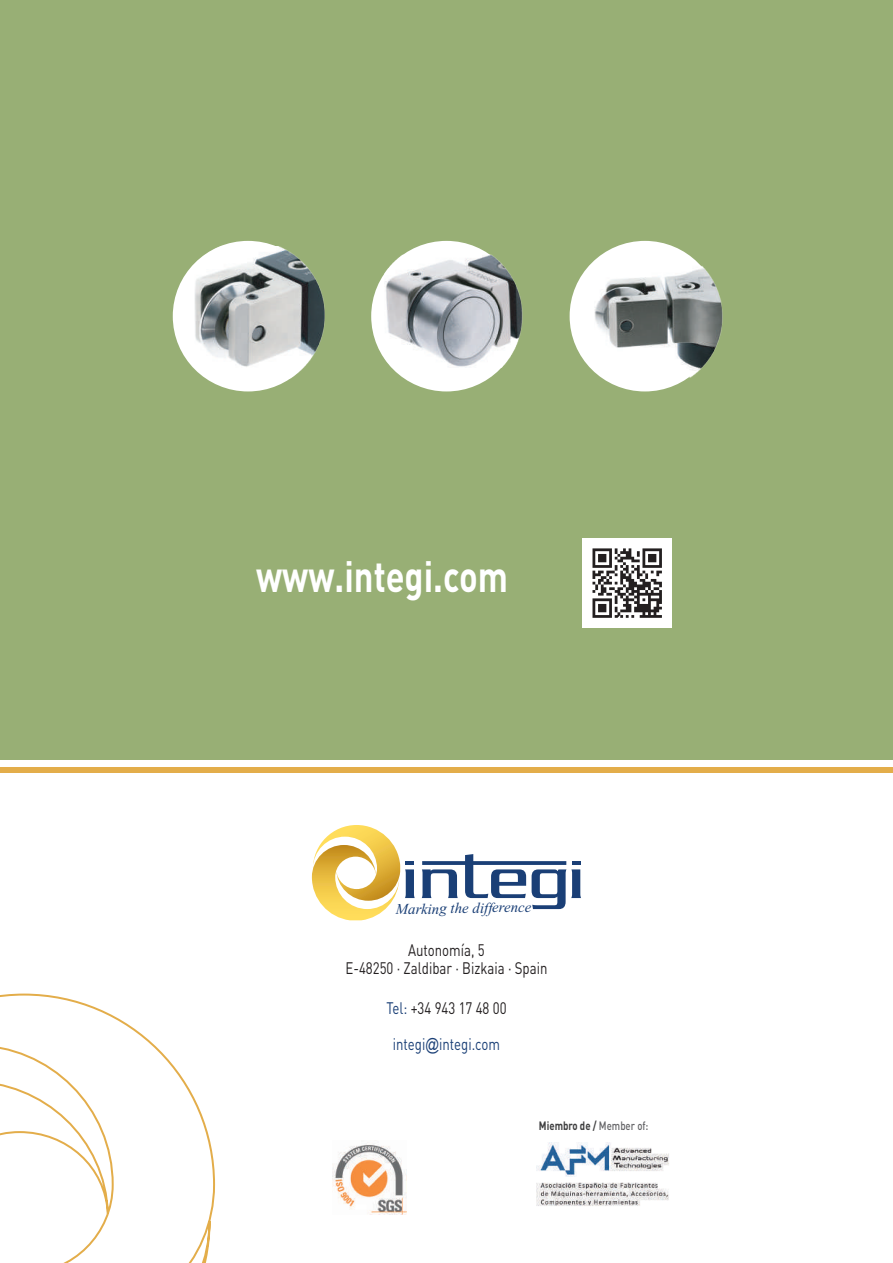
<style>
.page{position:relative;width:893px;height:1263px;background:#fff}
.page>*{position:absolute;margin:0;border:0;box-sizing:border-box;transform-origin:0 0}
.t1{font:700 43.2px "DIN Pro";color:#fff;scale:.8 1}
.t2{font:16.5px/18px "DIN Pro";color:#231f20;text-align:center;scale:.8 1}
.t3{font:16.5px/36px "DIN Pro";color:#1a3f76;text-align:center;scale:.8 1}
.t4{font:italic 15px "Times New Roman";color:#1a3f76}
.t5{font:700 12px "DIN Pro";color:#3e3e3f;scale:.8 1}
.s1{color:#231f20}
.s2{font-family:"Arial Narrow"}
.s3{font-weight:500;color:#636366}
</style>
<div class="page">
<div style="left:0;top:0;width:893px;height:759px;background:#98af75"></div>
<svg style="left:0;top:993px;width:216px;height:270px"></svg>
<div style="left:0;top:767px;width:893px;height:6px;background:#e3ad4a"></div>
<div style="left:583px;top:538px;width:89px;height:90px;background:#fff"></div>
<svg style="left:592px;top:548px;width:70px;height:70px"></svg>
<div style="left:173px;top:241px;width:150px;height:150px;background:#fff;border-radius:50%"></div>
<div style="left:371px;top:241px;width:151px;height:150px;background:#fff;border-radius:50%"></div>
<div style="left:570px;top:241px;width:150px;height:150px;background:#fff;border-radius:50%"></div>
<img style="left:537px;top:1142px;width:132px;height:64px">
<img style="left:332px;top:1142px;width:74px;height:73px">
<svg style="left:312px;top:825px;width:103px;height:95px"></svg>
<svg style="left:422px;top:854px;width:159px;height:55px"></svg>
<img style="left:183px;top:246px;width:142px;height:133px">
<img style="left:384px;top:252px;width:139px;height:115px">
<img style="left:594px;top:261px;width:129px;height:116px">
<h1 class="t1" style="left:256px;top:547px;width:316px">www.integi.com</h1>
<p class="t4" style="left:396px;top:901px;width:137px;rotate:-1deg">Marking the difference</p>
<p class="t2" style="left:345px;top:940px;width:254px">Autonomía, 5<br>E-48250 · Zaldibar · Bizkaia · Spain</p>
<p class="t3" style="left:386px;top:989px;width:152px">Tel: <span class="s1">+34 943 17 48 00 </span>integi<span class="s2">@</span>integi.com</p>
<p class="t5" style="left:539px;top:1117px;width:138px">Miembro de / <span class="s3">Member of:</span></p>
</div>
